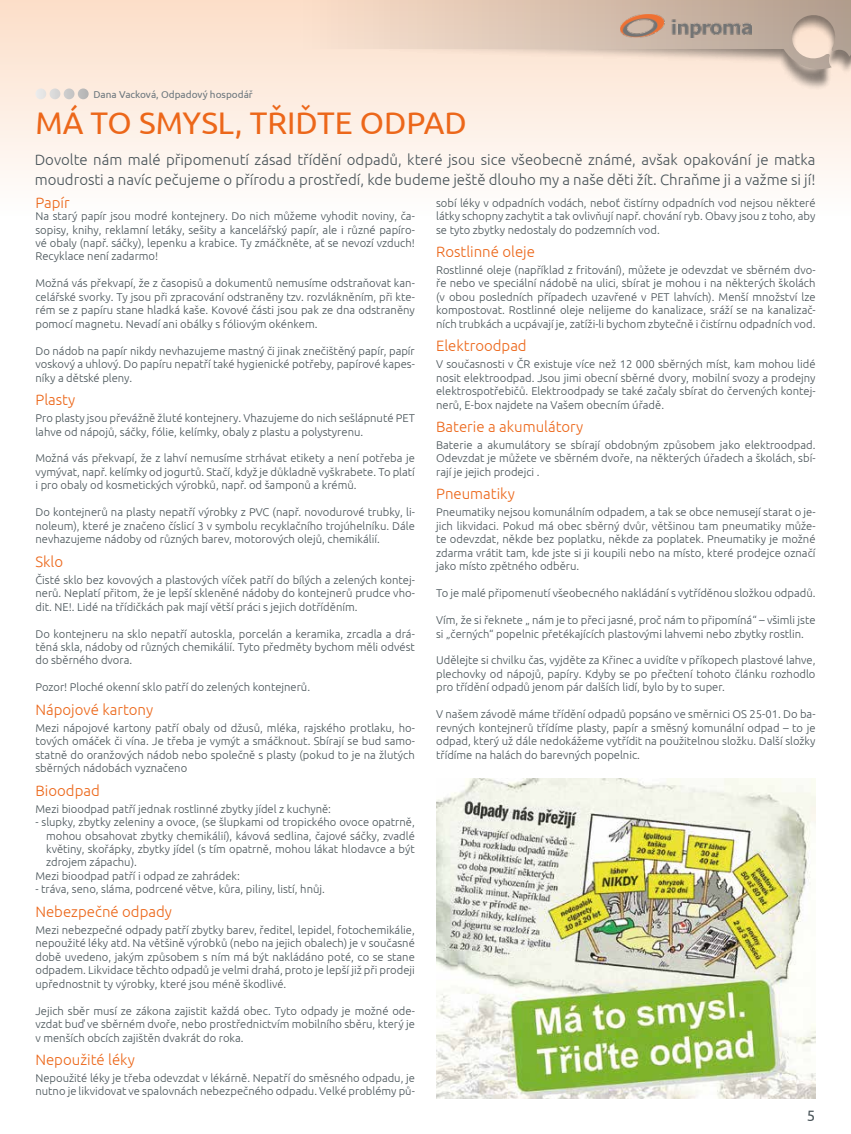
<style>
.page{position:relative;width:851px;height:1134px;background:#fff}
.page>*{position:absolute;margin:0;border:0;box-sizing:border-box;transform-origin:0 0}
.t1{font:31.25px "Ubuntu";color:#ec671a}
.t2{font:300 15px/20px "Ubuntu";color:#485358}
.t3{font:300 15px "Ubuntu";color:#ec671a}
.t4{font:15px "Ubuntu";color:#485358}
.t5{font:300 11.25px/13.5px "Ubuntu";color:#485358;text-align:justify}
.t6{font:10px "Ubuntu";color:#6d787e}
</style>
<div class="page">
<svg style="left:0;top:0;width:850px;height:178px;background:#f6e5d8"></svg>
<img style="left:620px;top:14px;width:131px;height:24px">
<svg style="left:35px;top:88px;width:54px;height:11px"></svg>
<img style="left:436px;top:778px;width:379px;height:320px">
<p class="t6" style="left:94px;top:88px;width:161px">Dana Vacková, Odpadový hospodář</p>
<h1 class="t1" style="left:35px;top:104px;width:433px">MÁ TO SMYSL, TŘIĎTE ODPAD</h1>
<h2 class="t2" style="left:35px;top:149px;width:782px">Dovolte nám malé připomenutí zásad třídění odpadů, které jsou sice všeobecně známé, avšak opakování je matka moudrosti a navíc pečujeme o přírodu a prostředí, kde budeme ještě dlouho my a naše děti žít. Chraňme ji a važme si jí!</h2>
<h2 class="t3" style="left:35px;top:193px;width:36px">Papír</h2>
<p class="t5" style="left:35px;top:209px;width:381px">Na starý papír jsou modré kontejnery. Do nich můžeme vyhodit noviny, ča&shy;sopisy, knihy, reklamní letáky, sešity a kancelářský papír, ale i různé papíro&shy;vé obaly (např. sáčky), lepenku a krabice. Ty zmáčkněte, ať se nevozí vzduch!<br>Recyklace není zadarmo!</p>
<p class="t5" style="left:35px;top:276px;width:381px">Možná vás překvapí, že z časopisů a dokumentů nemusíme odstraňovat kan&shy;celářské svorky. Ty jsou při zpracování odstraněny tzv. rozvlákněním, při kte&shy;rém se z papíru stane hladká kaše. Kovové části jsou pak ze dna odstraněny pomocí magnetu. Nevadí ani obálky s fóliovým okénkem.</p>
<p class="t5" style="left:35px;top:344px;width:381px">Do nádob na papír nikdy nevhazujeme mastný či jinak znečištěný papír, papír voskový a uhlový. Do papíru nepatří také hygienické potřeby, papírové kapes&shy;níky a dětské pleny.</p>
<h2 class="t3" style="left:35px;top:391px;width:41px">Plasty</h2>
<p class="t5" style="left:35px;top:411px;width:381px">Pro plasty jsou převážně žluté kontejnery. Vhazujeme do nich sešlápnuté PET lahve od nápojů, sáčky, fólie, kelímky, obaly z plastu a polystyrenu.</p>
<p class="t5" style="left:35px;top:451px;width:381px">Možná vás překvapí, že z lahví nemusíme strhávat etikety a není potřeba je vymývat, např. kelímky od jogurtů. Stačí, když je důkladně vyškrabete. To platí i pro obaly od kosmetických výrobků, např. od šamponů a krémů.</p>
<p class="t5" style="left:35px;top:505px;width:381px">Do kontejnerů na plasty nepatří výrobky z PVC (např. novodurové trubky, li&shy;noleum), které je značeno číslicí 3 v symbolu recyklačního trojúhelníku. Dále nevhazujeme nádoby od různých barev, motorových olejů, chemikálií.</p>
<h2 class="t3" style="left:35px;top:552px;width:29px">Sklo</h2>
<p class="t5" style="left:35px;top:573px;width:381px">Čisté sklo bez kovových a plastových víček patří do bílých a zelených kontej&shy;nerů. Neplatí přitom, že je lepší skleněné nádoby do kontejnerů prudce vho&shy;dit. NE!. Lidé na třídičkách pak mají větší práci s jejich dotříděním.</p>
<p class="t5" style="left:35px;top:626px;width:381px">Do kontejneru na sklo nepatří autoskla, porcelán a keramika, zrcadla a drá&shy;těná skla, nádoby od různých chemikálií. Tyto předměty bychom měli odvést do sběrného dvora.</p>
<p class="t5" style="left:35px;top:680px;width:276px">Pozor! Ploché okenní sklo patří do zelených kontejnerů.</p>
<h2 class="t3" style="left:35px;top:700px;width:119px">Nápojové kartony</h2>
<p class="t5" style="left:35px;top:721px;width:381px">Mezi nápojové kartony patří obaly od džusů, mléka, rajského protlaku, ho&shy;tových omáček či vína. Je třeba je vymýt a smáčknout. Sbírají se bud samo&shy;statně do oranžových nádob nebo společně s plasty (pokud to je na žlutých sběrných nádobách vyznačeno</p>
<h2 class="t3" style="left:35px;top:781px;width:66px">Bioodpad</h2>
<p class="t5" style="left:35px;top:801px;width:297px">Mezi bioodpad patří jednak rostlinné zbytky jídel z kuchyně:</p>
<p class="t5" style="left:35px;top:815px;width:381px">- slupky, zbytky zeleniny a ovoce, (se šlupkami od tropického ovoce opatrně,</p>
<p class="t5" style="left:46px;top:828px;width:370px">mohou obsahovat zbytky chemikálií), kávová sedlina, čajové sáčky, zvadlé</p>
<p class="t5" style="left:46px;top:842px;width:370px">květiny, skořápky, zbytky jídel (s tím opatrně, mohou lákat hlodavce a být</p>
<p class="t5" style="left:46px;top:855px;width:92px">zdrojem zápachu).</p>
<p class="t5" style="left:35px;top:869px;width:206px">Mezi bioodpad patří i odpad ze zahrádek:</p>
<p class="t5" style="left:35px;top:882px;width:291px">- tráva, seno, sláma, podrcené větve, kůra, piliny, listí, hnůj.</p>
<h2 class="t3" style="left:35px;top:902px;width:138px">Nebezpečné odpady</h2>
<p class="t5" style="left:35px;top:923px;width:381px">Mezi nebezpečné odpady patří zbytky barev, ředitel, lepidel, fotochemikálie, nepoužité léky atd. Na většině výrobků (nebo na jejich obalech) je v současné době uvedeno, jakým způsobem s ním má být nakládáno poté, co se stane odpadem. Likvidace těchto odpadů je velmi drahá, proto je lepší již při prodeji upřednostnit ty výrobky, které jsou méně škodlivé.</p>
<p class="t5" style="left:35px;top:1003px;width:381px">Jejich sběr musí ze zákona zajistit každá obec. Tyto odpady je možné ode&shy;vzdat buď ve sběrném dvoře, nebo prostřednictvím mobilního sběru, který je v menších obcích zajištěn dvakrát do roka.</p>
<h2 class="t3" style="left:35px;top:1051px;width:101px">Nepoužité léky</h2>
<p class="t5" style="left:35px;top:1071px;width:381px">Nepoužité léky je třeba odevzdat v lékárně. Nepatří do směsného odpadu, je nutno je likvidovat ve spalovnách nebezpečného odpadu. Velké problémy pů-</p>
<p class="t5" style="left:436px;top:196px;width:381px">sobí léky v odpadních vodách, neboť čistírny odpadních vod nejsou některé látky schopny zachytit a tak ovlivňují např. chování ryb. Obavy jsou z toho, aby se tyto zbytky nedostaly do podzemních vod.</p>
<h2 class="t3" style="left:436px;top:243px;width:100px">Rostlinné oleje</h2>
<p class="t5" style="left:436px;top:263px;width:381px">Rostlinné oleje (například z fritování), můžete je odevzdat ve sběrném dvo&shy;ře nebo ve speciální nádobě na ulici, sbírat je mohou i na některých školách (v obou posledních případech uzavřené v PET lahvích). Menší množství lze kompostovat. Rostlinné oleje nelijeme do kanalizace, sráží se na kanalizač&shy;ních trubkách a ucpávají je, zatíži-li bychom zbytečně i čistírnu odpadních vod.</p>
<h2 class="t3" style="left:436px;top:337px;width:92px">Elektroodpad</h2>
<p class="t5" style="left:436px;top:357px;width:381px">V současnosti v ČR existuje více než 12 000 sběrných míst, kam mohou lidé nosit elektroodpad. Jsou jimi obecní sběrné dvory, mobilní svozy a prodejny elektrospotřebičů. Elektroodpady se také začaly sbírat do červených kontej&shy;nerů, E-box najdete na Vašem obecním úřadě.</p>
<h2 class="t3" style="left:436px;top:418px;width:149px">Baterie a akumulátory</h2>
<p class="t5" style="left:436px;top:438px;width:381px">Baterie a akumulátory se sbírají obdobným způsobem jako elektroodpad.<br>Odevzdat je můžete ve sběrném dvoře, na některých úřadech a školách, sbí&shy;rají je jejich prodejci .</p>
<h2 class="t3" style="left:436px;top:485px;width:80px">Pneumatiky</h2>
<p class="t5" style="left:436px;top:505px;width:381px">Pneumatiky nejsou komunálním odpadem, a tak se obce nemusejí starat o je&shy;jich likvidaci. Pokud má obec sběrný dvůr, většinou tam pneumatiky může&shy;te odevzdat, někde bez poplatku, někde za poplatek. Pneumatiky je možné zdarma vrátit tam, kde jste si ji koupili nebo na místo, které prodejce označí jako místo zpětného odběru.</p>
<p class="t5" style="left:436px;top:586px;width:381px">To je malé připomenutí všeobecného nakládání s vytříděnou složkou odpadů.</p>
<p class="t5" style="left:436px;top:613px;width:381px">Vím, že si řeknete „ nám je to přeci jasné, proč nám to připomíná“ – všimli jste si „černých“ popelnic přetékajících plastovými lahvemi nebo zbytky rostlin.</p>
<p class="t5" style="left:436px;top:653px;width:381px">Udělejte si chvilku čas, vyjděte za Křinec a uvidíte v příkopech plastové lahve, plechovky od nápojů, papíry. Kdyby se po přečtení tohoto článku rozhodlo pro třídění odpadů jenom pár dalších lidí, bylo by to super.</p>
<p class="t5" style="left:436px;top:707px;width:381px">V našem závodě máme třídění odpadů popsáno ve směrnici OS 25-01. Do ba&shy;revných kontejnerů třídíme plasty, papír a směsný komunální odpad – to je odpad, který už dále nedokážeme vytřídit na použitelnou složku. Další složky třídíme na halách do barevných popelnic.</p>
<h2 class="t4" style="left:806px;top:1106px;width:10px">5</h2>
</div>
